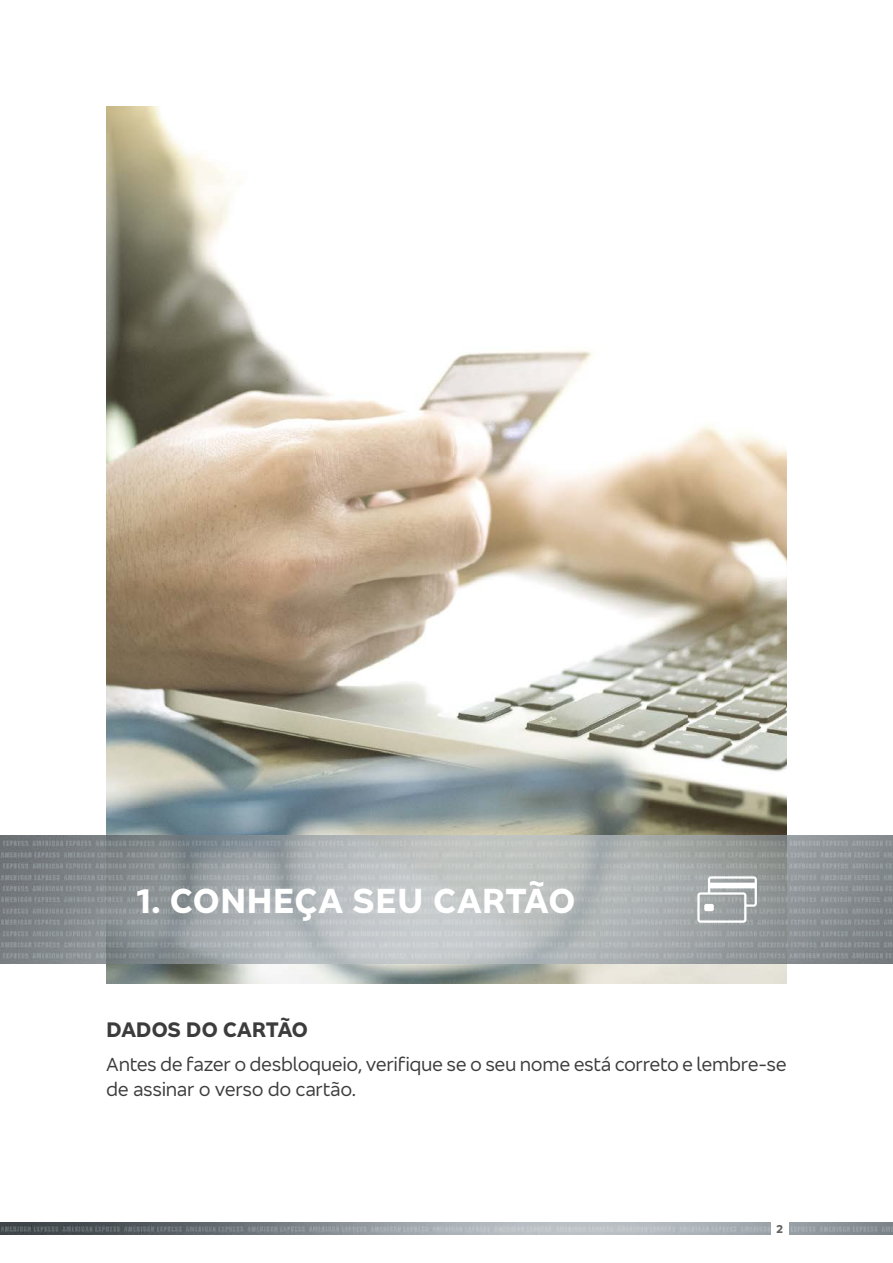
<style>
.page{position:relative;width:893px;height:1263px;background:#fff}
.page>*{position:absolute;margin:0;border:0;box-sizing:border-box;transform-origin:0 0}
.t1{font:700 36px "Bradesco Sans";color:#fff}
.t2{font:700 21.75px "Bradesco Sans";letter-spacing:-.02em;color:#3c3c3c}
.t3{font:19.5px/25.5px "Bradesco Sans";letter-spacing:-.02em;color:#3c3c3c}
.t4{font:700 12px "Bradesco Sans";color:#636363}
</style>
<div class="page">
<img style="left:0;top:1222px;width:771px;height:13px">
<img style="left:789px;top:1222px;width:104px;height:13px">
<img style="left:106px;top:106px;width:681px;height:877px">
<img style="left:0;top:835px;width:893px;height:128px">
<svg style="left:697px;top:876px;width:60px;height:47px"></svg>
<h1 class="t1" style="left:136px;top:877px;width:441px">1. CONHEÇA SEU CARTÃO</h1>
<p class="t2" style="left:106px;top:1015px;width:203px">DADOS DO CARTÃO</p>
<p class="t3" style="left:106px;top:1051px;width:682px">Antes de fazer o desbloqueio, verifique se o seu nome está correto e lembre-se de assinar o verso do cartão.</p>
<p class="t4" style="left:776px;top:1221px;width:9px">2</p>
</div>
